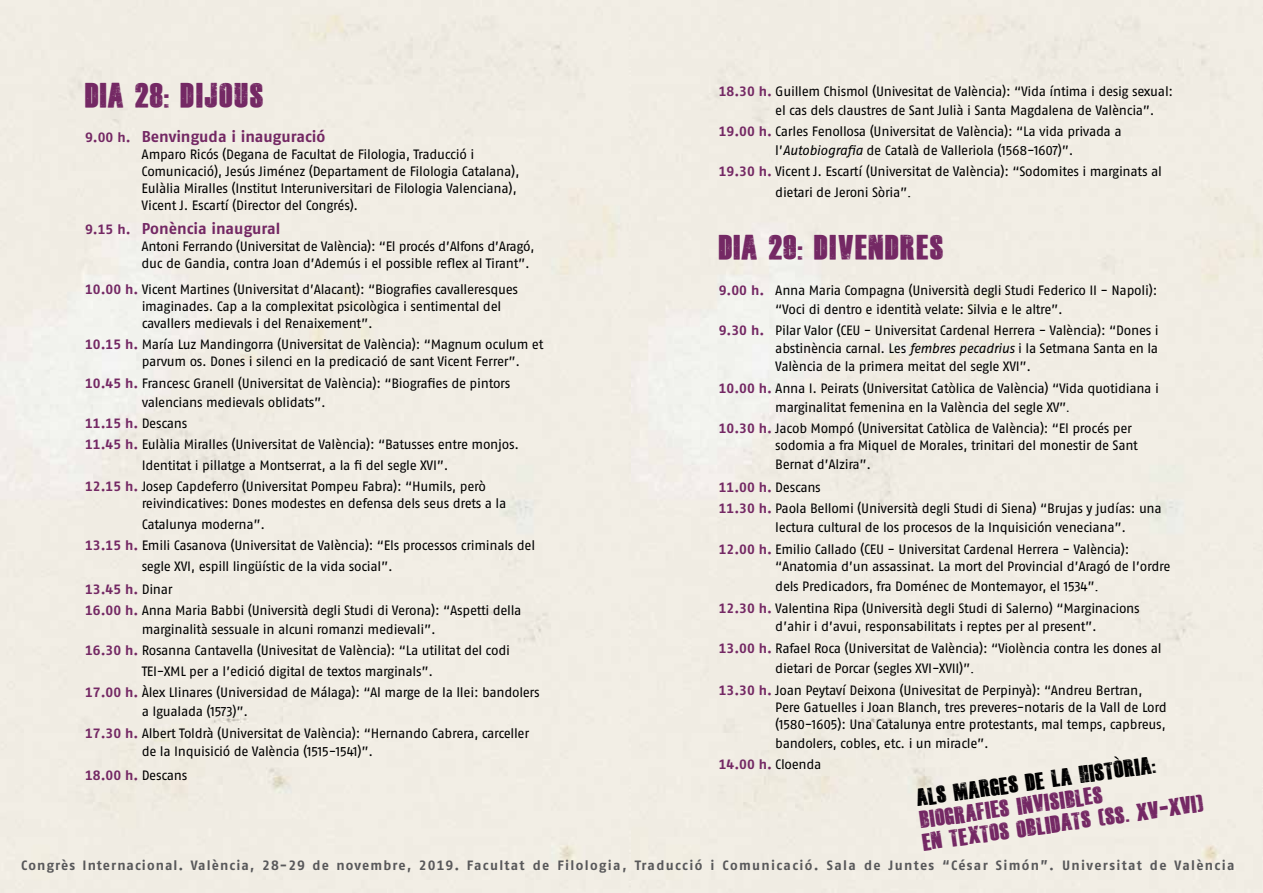
<style>
.page{position:relative;width:1263px;height:893px;background:#fff}
.page>*{position:absolute;margin:0;border:0;box-sizing:border-box;transform-origin:0 0}
.t1{font:24.3px "Dead Kansas";letter-spacing:.03em;color:#742864}
.t2{font:16.8px/22.5px "Dead Kansas";color:#742864}
.t3{font:16.8px "Dead Kansas";color:#000}
.t4{font:15.75px "Fago No Bold Tf";color:#742864}
.t5{font:13.5px/17.1px "Fago No Regular LF";letter-spacing:-.025em;color:#000}
.t6{font:13.5px "Fago No Bold Tf";letter-spacing:.095em;color:#58585a}
.t7{font:13.5px "Fago No Bold Tf";color:#742864}
.s1{font-size:13.5px}
.s2{font-family:"Fago No Bold Tf";color:#742864}
.s3{font-family:"Fago No Regular LF";color:#000}
.s4{font-family:"Fago No Regular Lf";font-style:italic}
.s5{font-family:"Times New Roman";font-size:17.1px}
.s6{font-family:"Garamond";font-size:15.75px}
.s7{font-style:inherit}
</style>
<div class="page">
<svg style="left:1114px;top:756px;width:5px;height:3px"></svg>
<h1 class="t1" style="left:85px;top:82px;width:180px">DIA 28: DIJOUS</h1>
<p class="t4" style="left:85px;top:127px;width:242px"><span class="s1">9.00 h.</span> Benvinguda i inauguració</p>
<p class="t5" style="left:142px;top:145px;width:379px">Amparo Ricós (Degana de Facultat de Filologia, Traducció i Comunicació), Jesús Jiménez (Departament de Filologia Catalana), Eulàlia Miralles (Institut Interuniversitari de Filologia Valenciana), Vicent J. Escartí (Director del Congrés).</p>
<p class="t4" style="left:85px;top:219px;width:197px"><span class="s1">9.15 h.</span> Ponència inaugural</p>
<p class="t5" style="left:142px;top:238px;width:394px">Antoni Ferrando (Universitat de València): “El procés d’Alfons d’Aragó, duc de Gandia, contra Joan d’Ademús i el possible reflex al Tirant”.</p>
<p class="t5" style="left:142px;top:280px;width:378px;text-indent:-57px"><span class="s2">10.00 h.</span> Vicent Martines (Universitat d’Alacant): “Biografies cavalleresques imaginades. Cap a la complexitat psicològica i sentimental del cavallers medievals i del Renaixement”.</p>
<p class="t5" style="left:142px;top:336px;width:403px;text-indent:-57px"><span class="s2">10.15 h.</span> María Luz Mandingorra (Universitat de València): “Magnum oculum et parvum os. Dones i silenci en la predicació de sant Vicent Ferrer”.</p>
<p class="t5" style="left:142px;top:374px;width:370px;line-height:18.8px;text-indent:-57px"><span class="s2">10.45 h.</span> Francesc Granell (Universitat de València): “Biografies de pintors valencians medievals oblidats”.</p>
<p class="t7" style="left:85px;top:415px;width:104px">11.15 h. <span class="s3">Descans</span></p>
<p class="t5" style="left:85px;top:436px;width:435px"><span class="s2">11.45 h.</span> Eulàlia Miralles (Universitat de València): “Batusses entre monjos.</p>
<p class="t5" style="left:142px;top:456px;width:308px">Identitat i pillatge a Montserrat, a la fi del segle XVI”.</p>
<p class="t5" style="left:85px;top:478px;width:402px"><span class="s2">12.15 h.</span> Josep Capdeferro (Universitat Pompeu Fabra): “Humils, però</p>
<p class="t5" style="left:142px;top:495px;width:366px">reivindicatives: Dones modestes en defensa dels seus drets a la</p>
<p class="t5" style="left:142px;top:515px;width:125px">Catalunya moderna”.</p>
<p class="t5" style="left:85px;top:537px;width:452px"><span class="s2">13.15 h.</span> Emili Casanova (Universitat de València): “Els processos criminals del</p>
<p class="t5" style="left:142px;top:557px;width:252px">segle XVI, espill lingüístic de la vida social”.</p>
<p class="t7" style="left:85px;top:581px;width:89px">13.45 h. <span class="s3">Dinar</span></p>
<p class="t5" style="left:142px;top:601px;width:381px;line-height:18.8px;text-indent:-57px"><span class="s2">16.00 h.</span> Anna Maria Babbi (Università degli Studi di Verona): “Aspetti della marginalità sessuale in alcuni romanzi medievali”.</p>
<p class="t5" style="left:85px;top:642px;width:426px"><span class="s2">16.30 h.</span> Rosanna Cantavella (Univesitat de València): “La utilitat del codi</p>
<p class="t5" style="left:142px;top:663px;width:293px">TEI-XML per a l’edició digital de textos marginals”.</p>
<p class="t5" style="left:85px;top:684px;width:456px"><span class="s2">17.00 h.</span> Àlex Llinares (Universidad de Málaga): “Al marge de la llei: bandolers</p>
<p class="t5" style="left:85px;top:701px;width:446px;line-height:21.5px;text-indent:57px">a Igualada (1573)”.<br><span class="s2">17.30 h.</span> Albert Toldrà (Universitat de València): “Hernando Cabrera, carceller</p>
<p class="t5" style="left:142px;top:743px;width:233px">de la Inquisició de València (1515-1541)”.</p>
<p class="t7" style="left:85px;top:767px;width:104px">18.00 h. <span class="s3">Descans</span></p>
<p class="t5" style="left:775px;top:82px;width:399px;line-height:18.8px;text-indent:-57px"><span class="s2">18.30 h.</span> Guillem Chismol (Univesitat de València): “Vida íntima i desig sexual: el cas dels claustres de Sant Julià i Santa Magdalena de València”.</p>
<p class="t5" style="left:775px;top:122px;width:348px;line-height:18.8px;text-indent:-57px"><span class="s2">19.00 h.</span> Carles Fenollosa (Universitat de València): “La vida privada a l’<span class="s4">Autobiografia</span> de Català de Valleriola (1568-1607)”.</p>
<p class="t5" style="left:775px;top:161px;width:388px;line-height:20.5px;text-indent:-57px"><span class="s2">19.30 h.</span> Vicent J. Escartí (Universitat de València): “Sodomites i marginats al dietari de Jeroni Sòria”<span class="s5">.</span></p>
<h1 class="t1" style="left:719px;top:235px;width:227px">DIA 29: DIVENDRES</h1>
<p class="t5" style="left:775px;top:281px;width:383px;line-height:18.8px;text-indent:-57px"><span class="s2">9.00 h.</span> Anna Maria Compagna (Università degli Studi Federico II - Napoli): “Voci di dentro e identità velate: Silvia e le altre”.</p>
<p class="t5" style="left:719px;top:322px;width:441px;text-align:right"><span class="s2">9.30 h.</span> Pilar Valor (CEU - Universitat Cardenal Herrera - València): “Dones i abstinència carnal. Les <span class="s4">fembres pecadrius</span> i la Setmana Santa en la</p>
<p class="t5" style="left:719px;top:356px;width:442px;line-height:21.5px;text-indent:57px">València de la primera meitat del segle XVI”.<br><span class="s2">10.00 h.</span> Anna I. Peirats (Universitat Catòlica de València) “Vida quotidiana i</p>
<p class="t5" style="left:719px;top:396px;width:415px;line-height:21.5px;text-align:center">marginalitat femenina en la València del segle XV”<span class="s6">.<br></span><span class="s2">10.30 h.</span> Jacob Mompó (Universitat Catòlica de València): “El procés per</p>
<p class="t5" style="left:775px;top:436px;width:364px;line-height:18.8px">sodomia a fra Miquel de Morales, trinitari del monestir de Sant<br>Bernat d’Alzira”.</p>
<p class="t7" style="left:719px;top:479px;width:104px">11.00 h. <span class="s3">Descans</span></p>
<p class="t5" style="left:775px;top:499px;width:388px;line-height:18.8px;text-indent:-57px"><span class="s2">11.30 h.</span> Paola Bellomi (Università degli Studi di Siena) “Brujas y judías: una lectura cultural de los procesos de la Inquisición veneciana”.</p>
<p class="t5" style="left:775px;top:540px;width:397px;text-indent:-57px"><span class="s2">12.00 h.</span> Emilio Callado (CEU - Universitat Cardenal Herrera - València): “Anatomia d’un assassinat. La mort del Provincial d’Aragó de l’ordre</p>
<p class="t5" style="left:719px;top:576px;width:423px;line-height:21.3px;text-indent:57px">dels Predicadors, fra Doménec de Montemayor, el 1534”<span class="s5">.<br></span><span class="s2">12.30 h.</span> Valentina Ripa (Università degli Studi di Salerno) “Marginacions</p>
<p class="t5" style="left:775px;top:618px;width:323px">d’ahir i d’avui, responsabilitats i reptes per al present”.</p>
<p class="t5" style="left:719px;top:639px;width:445px"><span class="s2">13.00 h.</span> Rafael Roca (Universitat de València): “Violència contra les dones al</p>
<p class="t5" style="left:775px;top:660px;width:201px">dietari de Porcar (segles XVI-XVII)”<span class="s5">.</span></p>
<p class="t5" style="left:719px;top:681px;width:425px"><span class="s2">13.30 h.</span> Joan Peytaví Deixona (Univesitat de Perpinyà): “Andreu Bertran,</p>
<p class="t5" style="left:775px;top:698px;width:393px">Pere Gatuelles i Joan Blanch, tres preveres-notaris de la Vall de Lord (1580-1605): Una Catalunya entre protestants, mal temps, capbreus,</p>
<p class="t5" style="left:775px;top:734px;width:215px">bandolers, cobles, etc. i un miracle”.</p>
<p class="t7" style="left:719px;top:756px;width:104px">14.00 h. <span class="s3">Cloenda</span></p>
<p class="t3" style="left:915px;top:789px;width:243px;rotate:-8deg">ALS MARGES DE LA HISTORIA:</p>
<p class="t2" style="left:918px;top:809px;width:285px;rotate:-8deg">BIOGRAFIES INVISIBLES<br>EN TEXTOS OBLIDATS (SS. <span class="s7">XV</span>-XVI)</p>
<p class="t6" style="left:21px;top:858px;width:1215px">Congrès Internacional. València, 28-29 de novembre, 2019. Facultat de Filologia, Traducció i Comunicació. Sala de Juntes “César Simón”. Universitat de València</p>
</div>
